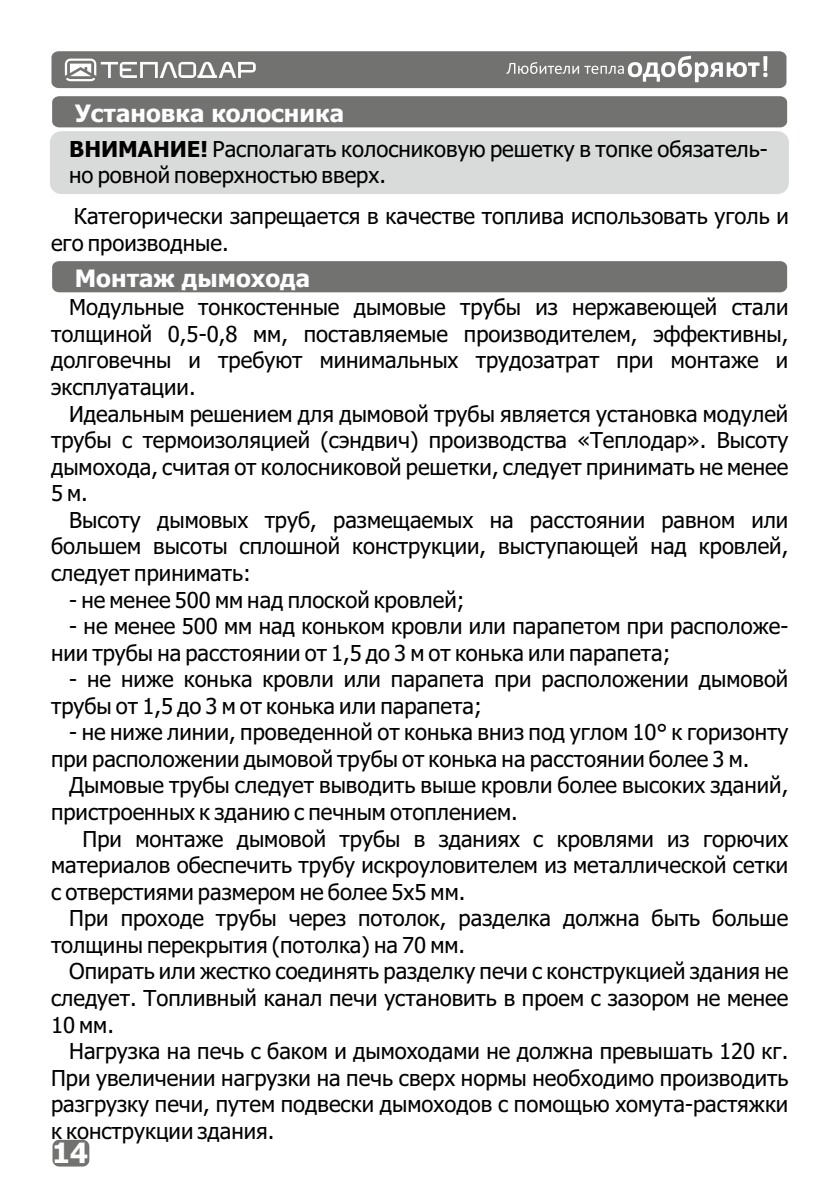
<style>
.page{position:relative;width:840px;height:1191px;background:#fff}
.page>*{position:absolute;margin:0;border:0;box-sizing:border-box;transform-origin:0 0}
.t1{font:700 28px "Tahoma";color:#fefefe}
.t2{font:700 24px "Tahoma";color:#fefefe}
.t3{font:22px/26.6px "Tahoma";color:#000}
.s1{font-weight:700}
</style>
<div class="page">
<svg style="left:52px;top:1139px;width:37px;height:27px"></svg>
<div style="left:50px;top:131px;width:738px;height:63px;background:#d9dada;border-radius:11px"></div>
<div style="left:52px;top:96px;width:734px;height:31px;background:#727271"></div>
<div style="left:52px;top:261px;width:734px;height:31px;background:#727271"></div>
<svg style="left:51px;top:51px;width:735px;height:38px"></svg>
<p class="t2" style="left:75px;top:104px;width:270px">Установка колосника</p>
<p class="t3" style="left:69px;top:137px;width:699px"><span class="s1">ВНИМАНИЕ!</span> Располагать колосниковую решетку в топке обязатель&shy;но ровной поверхностью вверх.</p>
<p class="t3" style="left:51px;top:205px;width:739px;text-indent:23px">Категорически запрещается в качестве топлива использовать уголь и его производные.</p>
<p class="t2" style="left:75px;top:269px;width:237px">Монтаж дымохода</p>
<p class="t3" style="left:51px;top:296px;width:738px;text-align:justify;text-indent:18px">Модульные тонкостенные дымовые трубы из нержавеющей стали толщиной 0,5-0,8 мм, поставляемые производителем, эффективны, долговечны и требуют минимальных трудозатрат при монтаже и эксплуатации.</p>
<p class="t3" style="left:51px;top:402px;width:738px;text-align:justify;text-indent:18px">Идеальным решением для дымовой трубы является установка модулей трубы с термоизоляцией (сэндвич) производства «Теплодар». Высоту дымохода, считая от колосниковой решетки, следует принимать не менее 5 м.</p>
<p class="t3" style="left:51px;top:508px;width:738px;text-align:justify;text-indent:18px">Высоту дымовых труб, размещаемых на расстоянии равном или большем высоты сплошной конструкции, выступающей над кровлей, следует принимать:</p>
<p class="t3" style="left:69px;top:588px;width:396px">- не менее 500 мм над плоской кровлей;</p>
<p class="t3" style="left:51px;top:614px;width:738px;text-indent:18px">- не менее 500 мм над коньком кровли или парапетом при расположе&shy;нии трубы на расстоянии от 1,5 до 3 м от конька или парапета;</p>
<p class="t3" style="left:51px;top:668px;width:738px;text-indent:18px">- не ниже конька кровли или парапета при расположении дымовой трубы от 1,5 до 3 м от конька или парапета;</p>
<p class="t3" style="left:51px;top:721px;width:738px;text-indent:18px">- не ниже линии, проведенной от конька вниз под углом 10° к горизонту при расположении дымовой трубы от конька на расстоянии более 3 м.</p>
<p class="t3" style="left:51px;top:774px;width:738px;text-indent:18px">Дымовые трубы следует выводить выше кровли более высоких зданий, пристроенных к зданию с печным отоплением.</p>
<p class="t3" style="left:51px;top:827px;width:738px;text-align:justify;text-indent:32px">При монтаже дымовой трубы в зданиях с кровлями из горючих материалов обеспечить трубу искроуловителем из металлической сетки с отверстиями размером не более 5х5 мм.</p>
<p class="t3" style="left:51px;top:907px;width:738px;text-indent:18px">При проходе трубы через потолок, разделка должна быть больше толщины перекрытия (потолка) на 70 мм.</p>
<p class="t3" style="left:51px;top:960px;width:738px;text-align:justify;text-indent:18px">Опирать или жестко соединять разделку печи с конструкцией здания не следует. Топливный канал печи установить в проем с зазором не менее 10 мм.</p>
<p class="t3" style="left:51px;top:1039px;width:738px;text-align:justify;text-indent:18px">Нагрузка на печь с баком и дымоходами не должна превышать 120 кг.<br>При увеличении нагрузки на печь сверх нормы необходимо производить разгрузку печи, путем подвески дымоходов с помощью хомута-растяжки к конструкции здания.</p>
<p class="t1" style="left:52px;top:1141px;width:37px">14</p>
</div>
